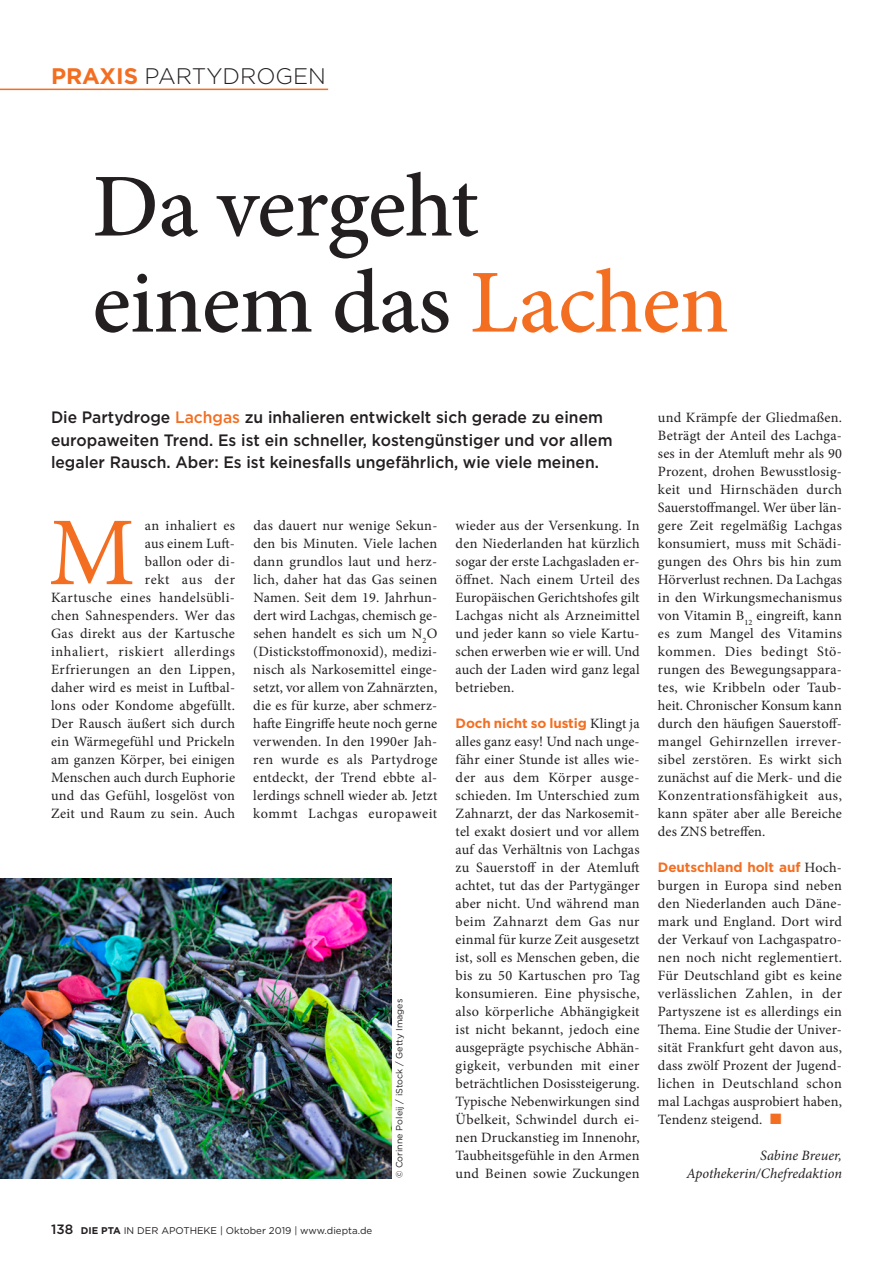
<style>
.page{position:relative;width:893px;height:1263px;background:#fff}
.page>*{position:absolute;margin:0;border:0;box-sizing:border-box;transform-origin:0 0}
.t1{font:97.35px "Minion Pro";color:#f36e21}
.t2{font:500 90px/96px "Minion Pro";letter-spacing:-.01em;color:#231f20}
.t3{font:300 22.5px "Gotham";color:#231f20}
.t4{font:500 16.5px/22.5px "Gotham";color:#231f20;scale:.95 1}
.t5{font:14.25px/18px "Minion Pro";letter-spacing:.015em;color:#231f20;text-align:justify}
.t6{font:italic 14.25px/18px "Minion Pro";letter-spacing:.005em;color:#231f20;text-align:right}
.t7{font:700 13.5px "Gotham";letter-spacing:-.005em;color:#f36e21}
.t8{font:9.75px "Gotham";color:#231f20}
.t9{font:9px "Gotham";color:#231f20}
.s1{font-weight:700;color:#f36e21}
.s2{color:#f36e21}
.s3{font-family:"Minion Pro";font-weight:400;font-size:14.25px;color:#231f20}
.s4{font-weight:500;font-size:13.5px}
.s5{font-weight:700}
</style>
<div class="page">
<hr style="left:0;top:89px;width:328px;height:1px;background:#f36e21">
<img style="left:0;top:878px;width:391px;height:300px">
<h3 class="t3" style="left:51px;top:62px;width:276px"><span class="s1">PRAXIS</span> PARTYDROGEN</h3>
<h2 class="t2" style="left:92px;top:159px;width:638px">Da vergeht<br>einem das <span class="s2">Lachen</span></h2>
<p class="t4" style="left:51px;top:406px;width:593px">Die Partydroge <span class="s2">Lachgas</span> zu inhalieren entwickelt sich gerade zu einem europaweiten Trend. Es ist ein schneller, kostengünstiger und vor allem legaler Rausch. Aber: Es ist keinesfalls ungefährlich, wie viele meinen.</p>
<p class="t5" style="left:51px;top:517px;width:186px;text-align:right">an inhaliert es<br>aus einem Luft-<br>ballon oder di-<br>rekt aus der<br>Kartusche eines handelsübli&shy;chen Sahnespenders. Wer das<br>Gas direkt aus der Kartusche inhaliert, riskiert allerdings<br>Erfrierungen an den Lippen, daher wird es meist in Luftbal&shy;lons oder Kondome abgefüllt.<br>Der Rausch äußert sich durch ein Wärmegefühl und Prickeln am ganzen Körper, bei einigen<br>Menschen auch durch Euphorie und das Gefühl, losgelöst von<br>Zeit und Raum zu sein. Auch</p>
<p class="t5" style="left:253px;top:517px;width:186px">das dauert nur wenige Sekun&shy;den bis Minuten. Viele lachen dann grundlos laut und herz&shy;lich, daher hat das Gas seinen Namen. Seit dem 19. Jahrhun&shy;dert wird Lachgas, chemisch ge&shy;sehen handelt es sich um N<sub>2</sub>O (Distickstoffmonoxid), medizi&shy;nisch als Narkosemittel einge&shy;setzt, vor allem von Zahnärzten, die es für kurze, aber schmerz&shy;hafte Eingriffe heute noch gerne verwenden. In den 1990er Jah&shy;ren wurde es als Partydroge entdeckt, der Trend ebbte al&shy;lerdings schnell wieder ab. Jetzt kommt Lachgas europaweit</p>
<p class="t5" style="left:456px;top:517px;width:186px">wieder aus der Versenkung. In den Niederlanden hat kürzlich sogar der erste Lachgasladen er&shy;öffnet. Nach einem Urteil des Europäischen Gerichtshofes gilt Lachgas nicht als Arzneimittel und jeder kann so viele Kartu&shy;schen erwerben wie er will. Und auch der Laden wird ganz legal betrieben.</p>
<h1 class="t1" style="left:48px;top:488px;width:88px">M</h1>
<p class="t7" style="left:456px;top:714px;width:186px">Doch nicht so lustig <span class="s3">Klingt ja</span></p>
<p class="t5" style="left:456px;top:733px;width:186px">alles ganz easy! Und nach unge&shy;fähr einer Stunde ist alles wie&shy;der aus dem Körper ausge&shy;schieden. Im Unterschied zum Zahnarzt, der das Narkosemit&shy;tel exakt dosiert und vor allem auf das Verhältnis von Lachgas zu Sauerstoff in der Atemluft achtet, tut das der Partygänger aber nicht. Und während man beim Zahnarzt dem Gas nur einmal für kurze Zeit ausgesetzt ist, soll es Menschen geben, die bis zu 50 Kartuschen pro Tag konsumieren. Eine physische, also körperliche Abhängigkeit ist nicht bekannt, jedoch eine ausgeprägte psychische Abhän&shy;gigkeit, verbunden mit einer beträchtlichen Dosissteigerung.<br>Typische Nebenwirkungen sind Übelkeit, Schwindel durch ei&shy;nen Druckanstieg im Innenohr, Taubheitsgefühle in den Armen und Beinen sowie Zuckungen</p>
<p class="t9" style="left:394px;top:1178px;width:181px;rotate:-90deg">© Corinne Poleij / iStock / Getty Images</p>
<p class="t8" style="left:51px;top:1224px;width:323px"><span class="s4">138</span> <span class="s5">DIE PTA</span> IN DER APOTHEKE | Oktober 2019 | www.diepta.de</p>
<p class="t5" style="left:658px;top:409px;width:186px">und Krämpfe der Gliedmaßen.<br>Beträgt der Anteil des Lachga&shy;ses in der Atemluft mehr als 90<br>Prozent, drohen Bewusstlosig&shy;keit und Hirnschäden durch Sauerstoffmangel. Wer über län&shy;gere Zeit regelmäßig Lachgas konsumiert, muss mit Schädi&shy;gungen des Ohrs bis hin zum Hörverlust rechnen. Da Lachgas in den Wirkungsmechanismus von Vitamin B<sub>12</sub> eingreift, kann es zum Mangel des Vitamins kommen. Dies bedingt Stö&shy;rungen des Bewegungsappara&shy;tes, wie Kribbeln oder Taub&shy;heit. Chronischer Konsum kann durch den häufigen Sauerstoff&shy;mangel Gehirnzellen irrever&shy;sibel zerstören. Es wirkt sich zunächst auf die Merk- und die Konzentrationsfähigkeit aus, kann später aber alle Bereiche des ZNS betreffen.</p>
<p class="t7" style="left:658px;top:858px;width:186px">Deutschland holt auf <span class="s3">Hoch-</span></p>
<p class="t5" style="left:658px;top:877px;width:186px">burgen in Europa sind neben den Niederlanden auch Däne&shy;mark und England. Dort wird der Verkauf von Lachgaspatro&shy;nen noch nicht reglementiert.<br>Für Deutschland gibt es keine verlässlichen Zahlen, in der Partyszene ist es allerdings ein Thema. Eine Studie der Univer&shy;sität Frankfurt geht davon aus, dass zwölf Prozent der Jugend&shy;lichen in Deutschland schon mal Lachgas ausprobiert haben, Tendenz steigend. <span class="s2">■</span></p>
<p class="t6" style="left:686px;top:1147px;width:157px">Sabine Breuer,<br>Apothekerin/Chefredaktion</p>
</div>
